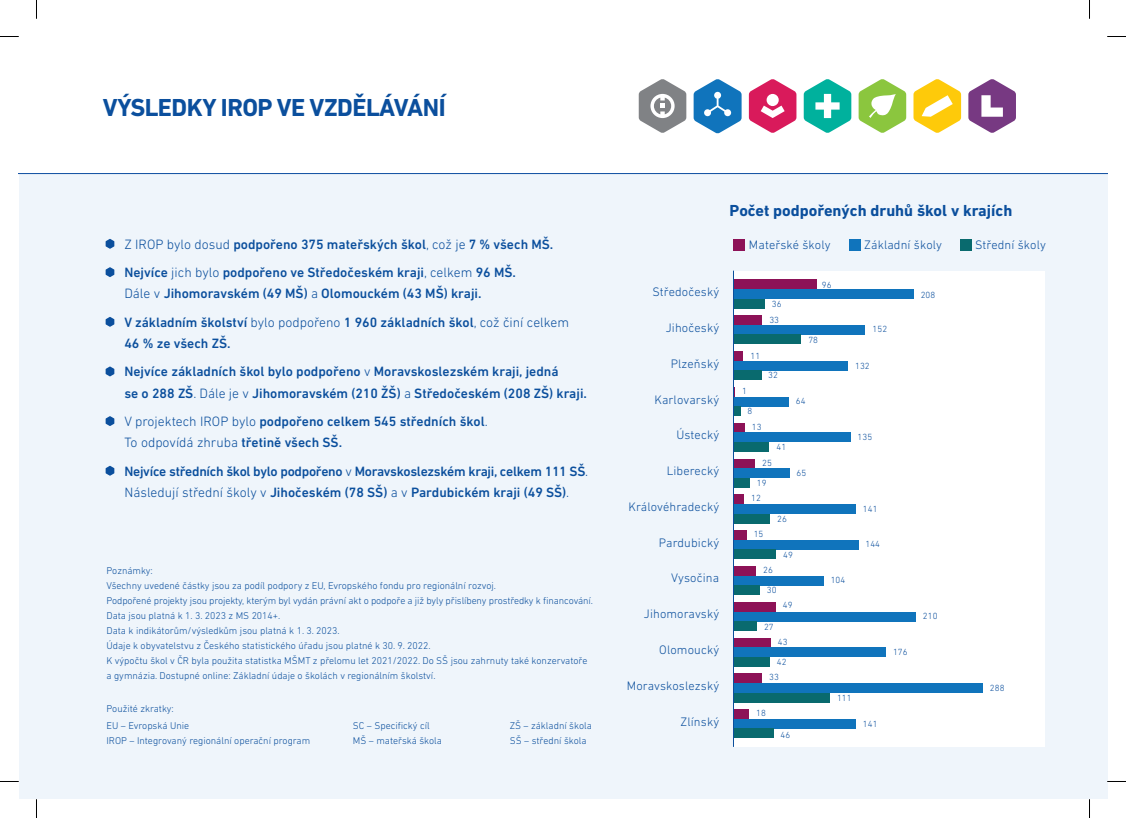
<style>
.page{position:relative;width:1126px;height:818px;background:#fff}
.page>*{position:absolute;margin:0;border:0;box-sizing:border-box;transform-origin:0 0}
.t1{font:700 25px "DIN Next LT Pro";letter-spacing:-.02em;color:#0b4f9d}
.t2{font:700 16.25px "DIN Next LT Pro";color:#0b4f9d}
.t3{font:500 13.75px/28.4px "DIN Next LT Pro";color:#0b4f9d}
.t4{font:500 13.75px/28.4px "DIN Next LT Pro";letter-spacing:-.02em;color:#0b4f9d}
.t5{font:300 12.5px "DIN Next LT Pro";letter-spacing:.01em;color:#0b4f9d}
.t6{font:300 10px/15px "DIN Next LT Pro";color:#0b4f9d}
.t7{font:300 9px/16.2px "DIN Next LT Pro";letter-spacing:.01em;color:#0b4f9d}
.s1{font-weight:300}
</style>
<div class="page">
<div style="left:19px;top:173px;width:1088px;height:625px;background:#eff5fb"></div>
<svg style="left:106px;top:239px;width:8px;height:9px"></svg>
<svg style="left:106px;top:267px;width:8px;height:10px"></svg>
<svg style="left:106px;top:317px;width:8px;height:9px"></svg>
<svg style="left:106px;top:366px;width:8px;height:10px"></svg>
<svg style="left:106px;top:416px;width:8px;height:10px"></svg>
<svg style="left:106px;top:465px;width:8px;height:10px"></svg>
<svg style="left:638px;top:79px;width:48px;height:54px"></svg>
<svg style="left:803px;top:79px;width:48px;height:54px"></svg>
<svg style="left:858px;top:79px;width:48px;height:54px"></svg>
<svg style="left:913px;top:79px;width:47px;height:54px"></svg>
<svg style="left:968px;top:79px;width:47px;height:54px"></svg>
<svg style="left:693px;top:79px;width:48px;height:54px"></svg>
<svg style="left:748px;top:79px;width:48px;height:54px"></svg>
<div style="left:766px;top:94px;width:12px;height:12px;background:#fff;border-radius:50%"></div>
<div style="left:733px;top:271px;width:311px;height:475px;background:#fff"></div>
<div style="left:733px;top:422px;width:11px;height:10px;background:#8d1257"></div>
<div style="left:733px;top:432px;width:117px;height:10px;background:#1074bc"></div>
<div style="left:733px;top:442px;width:36px;height:9px;background:#096a6e"></div>
<div style="left:733px;top:566px;width:23px;height:9px;background:#8d1257"></div>
<div style="left:733px;top:575px;width:90px;height:10px;background:#1074bc"></div>
<div style="left:733px;top:585px;width:26px;height:9px;background:#096a6e"></div>
<div style="left:733px;top:351px;width:10px;height:9px;background:#8d1257"></div>
<div style="left:733px;top:361px;width:114px;height:9px;background:#1074bc"></div>
<div style="left:733px;top:370px;width:28px;height:10px;background:#096a6e"></div>
<div style="left:733px;top:494px;width:11px;height:10px;background:#8d1257"></div>
<div style="left:733px;top:504px;width:122px;height:9px;background:#1074bc"></div>
<div style="left:733px;top:637px;width:37px;height:10px;background:#8d1257"></div>
<div style="left:733px;top:647px;width:153px;height:9px;background:#1074bc"></div>
<div style="left:733px;top:656px;width:37px;height:10px;background:#096a6e"></div>
<div style="left:733px;top:513px;width:37px;height:10px;background:#096a6e"></div>
<div style="left:733px;top:315px;width:29px;height:10px;background:#8d1257"></div>
<div style="left:733px;top:325px;width:132px;height:9px;background:#1074bc"></div>
<div style="left:733px;top:334px;width:68px;height:10px;background:#096a6e"></div>
<div style="left:733px;top:458px;width:22px;height:10px;background:#8d1257"></div>
<div style="left:733px;top:468px;width:56px;height:9px;background:#1074bc"></div>
<div style="left:733px;top:477px;width:17px;height:10px;background:#096a6e"></div>
<div style="left:733px;top:601px;width:43px;height:10px;background:#8d1257"></div>
<div style="left:733px;top:611px;width:182px;height:10px;background:#1074bc"></div>
<div style="left:733px;top:620px;width:24px;height:10px;background:#096a6e"></div>
<div style="left:733px;top:396px;width:56px;height:10px;background:#1074bc"></div>
<div style="left:733px;top:406px;width:7px;height:9px;background:#096a6e"></div>
<div style="left:733px;top:530px;width:13px;height:9px;background:#8d1257"></div>
<div style="left:733px;top:539px;width:125px;height:10px;background:#1074bc"></div>
<div style="left:733px;top:549px;width:43px;height:9px;background:#096a6e"></div>
<div style="left:733px;top:673px;width:29px;height:9px;background:#8d1257"></div>
<div style="left:733px;top:683px;width:250px;height:9px;background:#1074bc"></div>
<div style="left:733px;top:692px;width:96px;height:10px;background:#096a6e"></div>
<div style="left:733px;top:709px;width:16px;height:9px;background:#8d1257"></div>
<div style="left:733px;top:718px;width:122px;height:10px;background:#1074bc"></div>
<div style="left:733px;top:728px;width:40px;height:9px;background:#096a6e"></div>
<div style="left:733px;top:239px;width:11px;height:11px;background:#8d1257"></div>
<div style="left:849px;top:239px;width:11px;height:11px;background:#1074bc"></div>
<div style="left:959px;top:239px;width:12px;height:11px;background:#096a6e"></div>
<div style="left:733px;top:279px;width:83px;height:10px;background:#8d1257"></div>
<div style="left:733px;top:289px;width:180px;height:10px;background:#1074bc"></div>
<div style="left:733px;top:298px;width:31px;height:10px;background:#096a6e"></div>
<hr style="left:733px;top:270px;width:1px;height:476px;background:#0b4f9d">
<svg style="left:0;top:36px;width:19px;height:1px"></svg>
<svg style="left:1107px;top:36px;width:18px;height:1px"></svg>
<svg style="left:36px;top:0;width:1px;height:19px"></svg>
<svg style="left:36px;top:798px;width:1px;height:19px"></svg>
<svg style="left:1089px;top:0;width:1px;height:19px"></svg>
<svg style="left:1088px;top:798px;width:2px;height:19px"></svg>
<h1 class="t1" style="left:103px;top:92px;width:344px">VÝSLEDKY IROP VE VZDĚLÁVÁNÍ</h1>
<h3 class="t3" style="left:124px;top:229px;width:430px"><span class="s1">Z IROP bylo dosud</span> podpořeno 375 mateřských škol<span class="s1">, což je</span> 7 % všech MŠ.<br>Nejvíce <span class="s1">jich bylo</span> podpořeno ve Středočeském kraji<span class="s1">, celkem</span> 96 MŠ.</h3>
<h3 class="t3" style="left:124px;top:279px;width:446px"><span class="s1">Dále v</span> Jihomoravském (49 MŠ) <span class="s1">a</span> Olomouckém (43 MŠ) kraji.<br>V základním školství <span class="s1">bylo podpořeno</span> 1 960 základních škol<span class="s1">, což činí celkem</span></h3>
<h3 class="t3" style="left:124px;top:329px;width:435px">46 % ze všech ZŠ.<br>Nejvíce základních škol bylo podpořeno <span class="s1">v</span> Moravskoslezském kraji, jedná</h3>
<h3 class="t3" style="left:124px;top:378px;width:464px">se o 288 ZŠ<span class="s1">. Dále je v</span> Jihomoravském (210 ŽŠ) <span class="s1">a</span> Středočeském (208 ZŠ) kraji.<br><span class="s1">V projektech IROP bylo</span> podpořeno celkem 545 středních škol<span class="s1">.</span></h3>
<h3 class="t4" style="left:124px;top:428px;width:465px"><span class="s1">To odpovídá zhruba</span> třetině všech SŠ.<br>Nejvíce středních škol bylo podpořeno <span class="s1">v</span> Moravskoslezském kraji, celkem 111 SŠ<span class="s1">.</span></h3>
<h3 class="t3" style="left:124px;top:477px;width:446px"><span class="s1">Následují střední školy v</span> Jihočeském (78 SŠ) <span class="s1">a v</span> Pardubickém kraji (49 SŠ)<span class="s1">.</span></h3>
<p class="t6" style="left:106px;top:563px;width:488px">Poznámky:<br>Všechny uvedené částky jsou za podíl podpory z EU, Evropského fondu pro regionální rozvoj.<br>Podpořené projekty jsou projekty, kterým byl vydán právní akt o podpoře a již byly přislíbeny prostředky k financování.<br>Data jsou platná k 1. 3. 2023 z MS 2014+.<br>Data k indikátorům/výsledkům jsou platná k 1. 3. 2023.<br>Údaje k obyvatelstvu z Českého statistického úřadu jsou platné k 30. 9. 2022.<br>K výpočtu škol v ČR byla použita statistka MŠMT z přelomu let 2021/2022. Do SŠ jsou zahrnuty také konzervatoře a gymnázia. Dostupné online: Základní údaje o školách v regionálním školství.</p>
<p class="t6" style="left:106px;top:701px;width:69px">Použité zkratky:</p>
<p class="t6" style="left:106px;top:717px;width:205px">EU – Evropská Unie<br>IROP – Integrovaný regionální operační program</p>
<p class="t6" style="left:353px;top:717px;width:91px">SC – Specifický cíl<br>MŠ – mateřská škola</p>
<p class="t6" style="left:509px;top:717px;width:83px">ZŠ – základní škola<br>SŠ – střední škola</p>
<h2 class="t2" style="left:729px;top:201px;width:284px">Počet podpořených druhů škol v krajích</h2>
<p class="t5" style="left:748px;top:237px;width:83px">Mateřské školy</p>
<p class="t5" style="left:864px;top:237px;width:79px">Základní školy</p>
<p class="t5" style="left:974px;top:237px;width:72px">Střední školy</p>
<p class="t5" style="left:652px;top:284px;width:68px">Středočeský</p>
<p class="t5" style="left:666px;top:320px;width:55px">Jihočeský</p>
<p class="t5" style="left:670px;top:356px;width:50px">Plzeňský</p>
<p class="t5" style="left:654px;top:392px;width:66px">Karlovarský</p>
<p class="t5" style="left:676px;top:427px;width:44px">Ústecký</p>
<p class="t5" style="left:666px;top:463px;width:54px">Liberecký</p>
<p class="t5" style="left:628px;top:499px;width:92px">Královéhradecký</p>
<p class="t5" style="left:659px;top:535px;width:62px">Pardubický</p>
<p class="t5" style="left:671px;top:570px;width:49px">Vysočina</p>
<p class="t5" style="left:644px;top:606px;width:77px">Jihomoravský</p>
<p class="t5" style="left:659px;top:642px;width:61px">Olomoucký</p>
<p class="t5" style="left:627px;top:678px;width:94px">Moravskoslezský</p>
<p class="t5" style="left:680px;top:713px;width:40px">Zlínský</p>
<p class="t7" style="left:769px;top:295px;width:14px">36<br>33</p>
<p class="t7" style="left:750px;top:347px;width:11px">11</p>
<p class="t7" style="left:742px;top:382px;width:6px">1</p>
<p class="t7" style="left:768px;top:366px;width:11px">32</p>
<p class="t7" style="left:752px;top:403px;width:11px;line-height:15.2px;text-indent:-5px">8<br>13</p>
<p class="t7" style="left:776px;top:438px;width:11px">41</p>
<p class="t7" style="left:762px;top:454px;width:11px">25</p>
<p class="t7" style="left:751px;top:474px;width:17px;line-height:15.6px;text-indent:5px">19<br>12</p>
<p class="t7" style="left:753px;top:525px;width:11px">15</p>
<p class="t7" style="left:777px;top:510px;width:11px">26</p>
<p class="t7" style="left:821px;top:276px;width:11px">96</p>
<p class="t7" style="left:808px;top:331px;width:11px">78</p>
<p class="t7" style="left:795px;top:393px;width:11px">64</p>
<p class="t7" style="left:796px;top:464px;width:11px">65</p>
<p class="t7" style="left:763px;top:561px;width:11px">26</p>
<p class="t7" style="left:783px;top:546px;width:11px">49</p>
<p class="t7" style="left:766px;top:581px;width:11px">30</p>
<p class="t7" style="left:764px;top:618px;width:11px">27</p>
<p class="t7" style="left:782px;top:596px;width:11px">49</p>
<p class="t7" style="left:777px;top:633px;width:11px">43</p>
<p class="t7" style="left:769px;top:654px;width:19px;line-height:14.9px;text-indent:7px">42<br>33</p>
<p class="t7" style="left:830px;top:571px;width:16px">104</p>
<p class="t7" style="left:872px;top:321px;width:16px">152</p>
<p class="t7" style="left:855px;top:357px;width:16px">132</p>
<p class="t7" style="left:857px;top:428px;width:16px">135</p>
<p class="t7" style="left:862px;top:500px;width:16px">141</p>
<p class="t7" style="left:865px;top:535px;width:16px">144</p>
<p class="t7" style="left:893px;top:642px;width:16px">176</p>
<p class="t7" style="left:756px;top:704px;width:11px">18</p>
<p class="t7" style="left:780px;top:726px;width:11px">46</p>
<p class="t7" style="left:837px;top:689px;width:16px">111</p>
<p class="t7" style="left:862px;top:715px;width:16px">141</p>
<p class="t7" style="left:920px;top:286px;width:16px">208</p>
<p class="t7" style="left:922px;top:607px;width:16px">210</p>
<p class="t7" style="left:989px;top:679px;width:16px">288</p>
</div>
